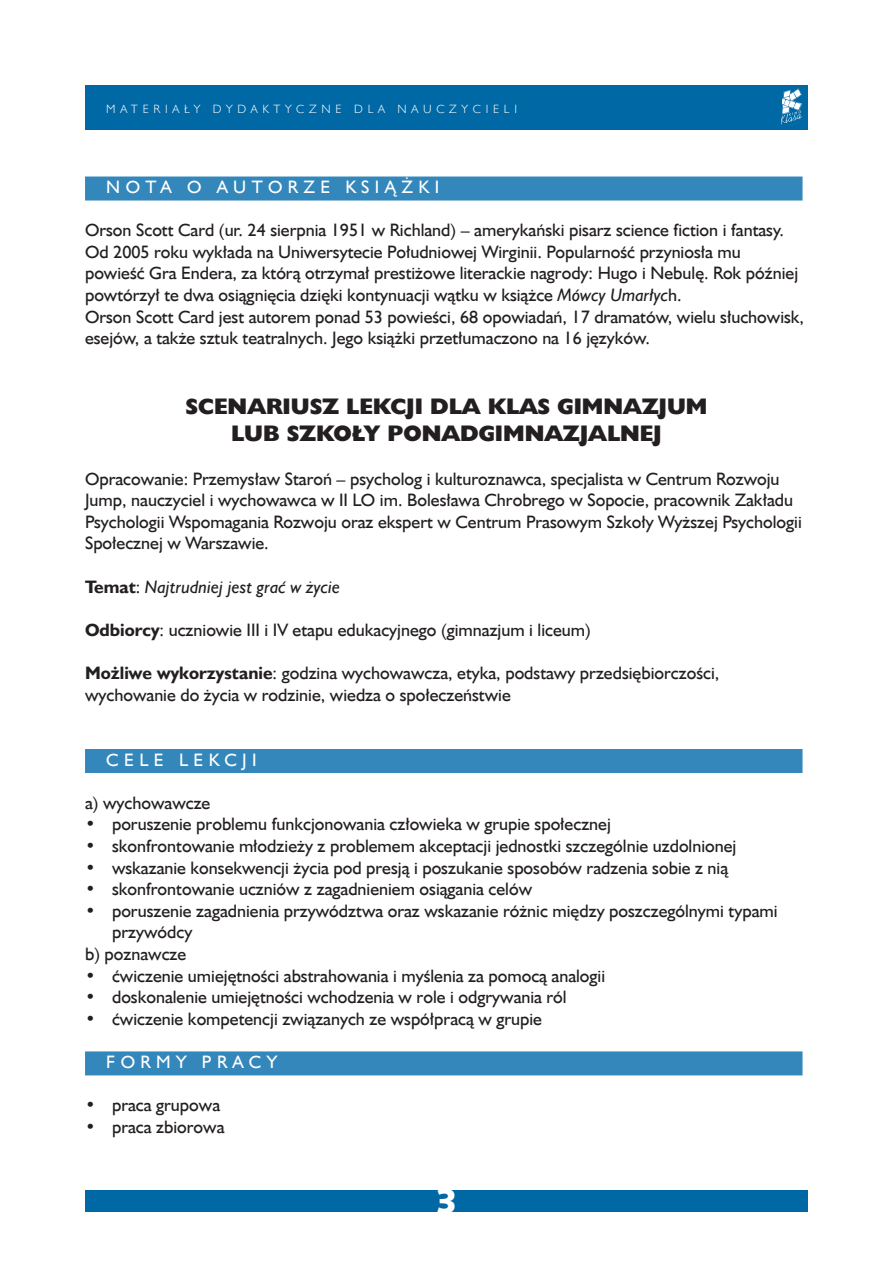
<style>
.page{position:relative;width:893px;height:1263px;background:#fff}
.page>*{position:absolute;margin:0;border:0;box-sizing:border-box;transform-origin:0 0}
.t1{font:34.5px "Humanst 531 Blk EU Normal";color:#fff}
.Scenariusz{font:22.5px/27px "Humanst 521 X Bd EU Normal";color:#231f20;text-align:center}
.t2{font:18px/21.6px "Humanst 521 EU Normal";color:#231f20}
.Srodtytul{font:18px "Humanst 521 EU Normal";letter-spacing:.3em;color:#fff}
.t3{font:18px "Humanst 521 EU Italic";color:#231f20}
.t4{font:12px "Humanst 521 Lt EU Normal";letter-spacing:.4em;color:#fff}
.s1{font-family:"Humanst 521 EU Italic"}
.s2{font-family:"Humanst 521 EU Bold"}
.s3{font-family:"Humanst 521 EU Normal"}
</style>
<div class="page">
<div style="left:85px;top:1190px;width:723px;height:21px;background:#0068a5"></div>
<div style="left:85px;top:85px;width:723px;height:45px;background:#0068a5"></div>
<img style="left:781px;top:88px;width:21px;height:37px">
<div style="left:85px;top:177px;width:717px;height:24px;background:#3487bb"></div>
<div style="left:85px;top:749px;width:717px;height:24px;background:#3487bb"></div>
<div style="left:85px;top:1051px;width:717px;height:24px;background:#3487bb"></div>
<p class="t4" style="left:106px;top:102px;width:412px">MATERIAŁY DYDAKTYCZNE DLA NAUCZYCIELI</p>
<p class="Srodtytul" style="left:106px;top:176px;width:334px">NOTA O AUTORZE KSIĄŻKI</p>
<p class="t2" style="left:85px;top:219px;width:721px">Orson Scott Card (ur. 24 sierpnia 1951 w Richland) – amerykański pisarz science fiction i fantasy.<br>Od 2005 roku wykłada na Uniwersytecie Południowej Wirginii. Popularność przyniosła mu powieść Gra Endera, za którą otrzymał prestiżowe literackie nagrody: Hugo i Nebulę. Rok później powtórzył te dwa osiągnięcia dzięki kontynuacji wątku w książce <span class="s1">Mówcy Umarłyc</span>h.<br>Orson Scott Card jest autorem ponad 53 powieści, 68 opowiadań, 17 dramatów, wielu słuchowisk, esejów, a także sztuk teatralnych. Jego książki przetłumaczono na 16 języków.</p>
<p class="Scenariusz" style="left:186px;top:395px;width:523px">SCENARIUSZ LEKCJI DLA KLAS GIMNAZJUM<br>LUB SZKOŁY PONADGIMNAZJALNEJ</p>
<p class="t2" style="left:85px;top:468px;width:718px">Opracowanie: Przemysław Staroń – psycholog i kulturoznawca, specjalista w Centrum Rozwoju Jump, nauczyciel i wychowawca w II LO im. Bolesława Chrobrego w Sopocie, pracownik Zakładu Psychologii Wspomagania Rozwoju oraz ekspert w Centrum Prasowym Szkoły Wyższej Psychologii Społecznej w Warszawie.</p>
<p class="t3" style="left:85px;top:575px;width:257px"><span class="s2">Temat</span><span class="s3">:</span> Najtrudniej jest grać w życie</p>
<p class="t2" style="left:85px;top:619px;width:507px"><span class="s2">Odbiorcy</span>: uczniowie III i IV etapu edukacyjnego (gimnazjum i liceum)</p>
<p class="t2" style="left:85px;top:662px;width:636px"><span class="s2">Możliwe wykorzystanie</span>: godzina wychowawcza, etyka, podstawy przedsiębiorczości, wychowanie do życia w rodzinie, wiedza o społeczeństwie</p>
<p class="Srodtytul" style="left:106px;top:748px;width:152px">CELE LEKCJI</p>
<p class="t2" style="left:85px;top:792px;width:127px">a) wychowawcze</p>
<p class="t2" style="left:85px;top:813px;width:527px">• poruszenie problemu funkcjonowania człowieka w grupie społecznej</p>
<p class="t2" style="left:85px;top:835px;width:653px">• skonfrontowanie młodzieży z problemem akceptacji jednostki szczególnie uzdolnionej</p>
<p class="t2" style="left:85px;top:856px;width:645px">• wskazanie konsekwencji życia pod presją i poszukanie sposobów radzenia sobie z nią</p>
<p class="t2" style="left:85px;top:878px;width:449px">• skonfrontowanie uczniów z zagadnieniem osiągania celów</p>
<p class="t2" style="left:112px;top:900px;width:667px;text-indent:-27px">• poruszenie zagadnienia przywództwa oraz wskazanie różnic między poszczególnymi typami przywódcy</p>
<p class="t2" style="left:85px;top:943px;width:103px">b) poznawcze</p>
<p class="t2" style="left:85px;top:964px;width:522px">• ćwiczenie umiejętności abstrahowania i myślenia za pomocą analogii</p>
<p class="t2" style="left:85px;top:986px;width:483px">• doskonalenie umiejętności wchodzenia w role i odgrywania ról</p>
<p class="t2" style="left:85px;top:1008px;width:458px">• ćwiczenie kompetencji związanych ze współpracą w grupie</p>
<p class="Srodtytul" style="left:106px;top:1051px;width:173px">FORMY PRACY</p>
<p class="t2" style="left:85px;top:1094px;width:137px">• praca grupowa</p>
<p class="t2" style="left:85px;top:1116px;width:141px">• praca zbiorowa</p>
<h1 class="t1" style="left:436px;top:1179px;width:23px">3</h1>
</div>
